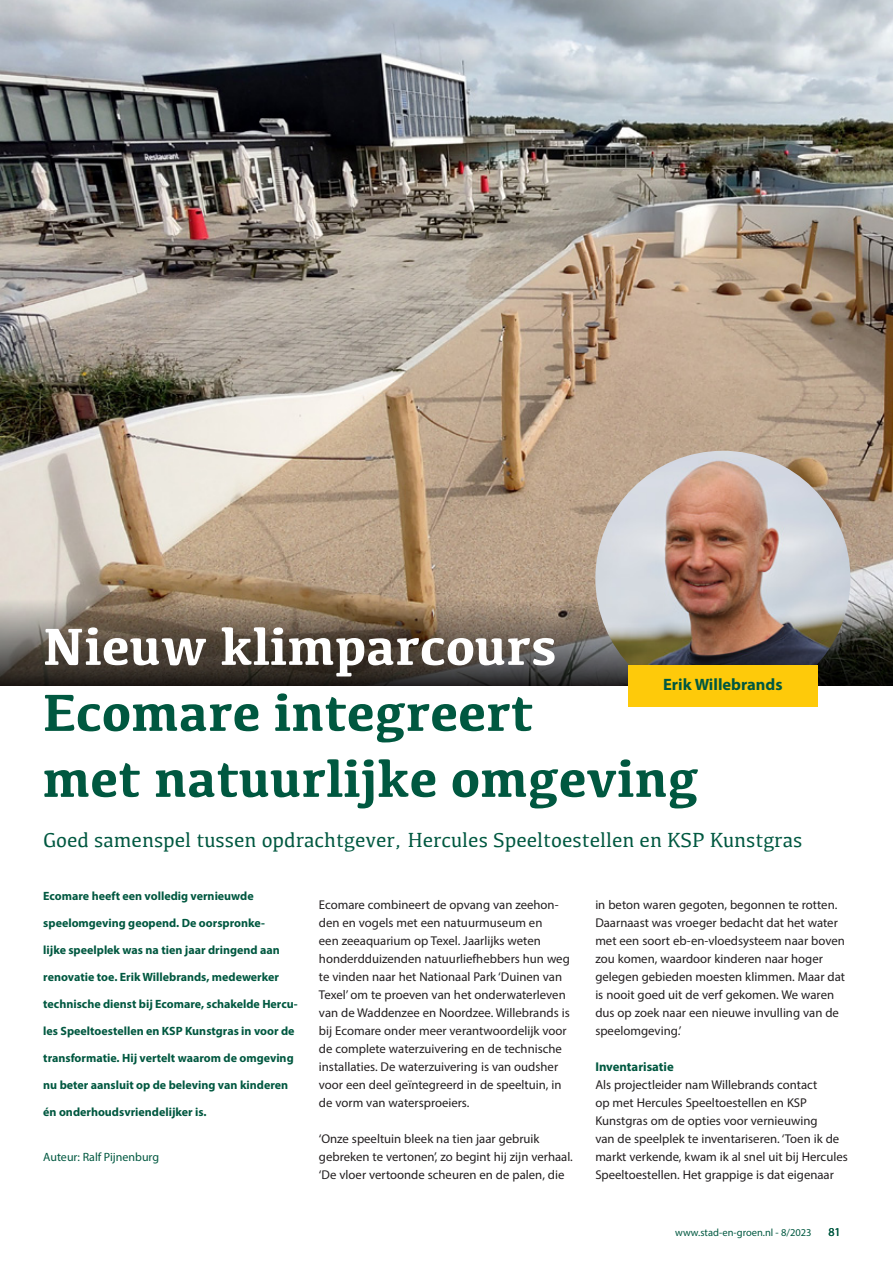
<style>
.page{position:relative;width:893px;height:1263px;background:#fff}
.page>*{position:absolute;margin:0;border:0;box-sizing:border-box;transform-origin:0 0}
.t1{font:700 54px/66px "Kefa";color:#005840}
.t2{font:700 54px "Kefa";color:#fff}
.t3{font:21px "Kefa";color:#005840}
.t4{font:700 16.5px "Myriad Pro";color:#005840}
.t5{font:12.75px/18px "Myriad Pro";color:#231f20}
.t6{font:700 12.75px "Myriad Pro";color:#005840}
.t7{font:700 12px "Myriad Pro";color:#005840}
.t8{font:12px "Myriad Pro";color:#005840}
.t9{font:10.5px "Myriad Pro";color:#005840}
</style>
<div class="page">
<img style="left:0;top:0;width:893px;height:598px">
<svg style="left:0;top:598px;width:893px;height:87px;background:#5f5448"></svg>
<img style="left:595px;top:451px;width:255px;height:255px;border-radius:128px">
<div style="left:628px;top:665px;width:189px;height:41px;background:#feca0a"></div>
<h1 class="t2" style="left:43px;top:611px;width:516px">Nieuw klimparcours</h1>
<h1 class="t1" style="left:43px;top:677px;width:657px">Ecomare integreert<br>met natuurlijke omgeving</h1>
<p class="t4" style="left:663px;top:674px;width:121px">Erik Willebrands</p>
<h2 class="t3" style="left:43px;top:825px;width:761px">Goed samenspel tussen opdrachtgever, Hercules Speeltoestellen en KSP Kunstgras</h2>
<p class="t7" style="left:43px;top:888px;width:212px">Ecomare heeft een volledig vernieuwde</p>
<p class="t7" style="left:43px;top:915px;width:223px">speelomgeving geopend. De oorspronke-</p>
<p class="t7" style="left:43px;top:942px;width:238px">lijke speelplek was na tien jaar dringend aan</p>
<p class="t7" style="left:43px;top:969px;width:237px">renovatie toe. Erik Willebrands, medewerker</p>
<p class="t7" style="left:43px;top:996px;width:256px">technische dienst bij Ecomare, schakelde Hercu-</p>
<p class="t7" style="left:43px;top:1023px;width:253px">les Speeltoestellen en KSP Kunstgras in voor de</p>
<p class="t7" style="left:43px;top:1050px;width:252px">transformatie. Hij vertelt waarom de omgeving</p>
<p class="t7" style="left:43px;top:1077px;width:246px">nu beter aansluit op de beleving van kinderen</p>
<p class="t7" style="left:43px;top:1104px;width:165px">én onderhoudsvriendelijker is.</p>
<p class="t8" style="left:43px;top:1150px;width:117px">Auteur: Ralf Pijnenburg</p>
<p class="t5" style="left:319px;top:896px;width:252px">Ecomare combineert de opvang van zeehon&shy;den en vogels met een natuurmuseum en<br>een zeeaquarium op Texel. Jaarlijks weten honderdduizenden natuurliefhebbers hun weg te vinden naar het Nationaal Park ‘Duinen van Texel’ om te proeven van het onderwaterleven van de Waddenzee en Noordzee. Willebrands is bij Ecomare onder meer verantwoordelijk voor de complete waterzuivering en de technische installaties. De waterzuivering is van oudsher voor een deel geïntegreerd in de speeltuin, in de vorm van watersproeiers.</p>
<p class="t5" style="left:319px;top:1130px;width:255px">‘Onze speeltuin bleek na tien jaar gebruik gebreken te vertonen’, zo begint hij zijn verhaal. ‘De vloer vertoonde scheuren en de palen, die</p>
<p class="t5" style="left:595px;top:896px;width:251px">in beton waren gegoten, begonnen te rotten.<br>Daarnaast was vroeger bedacht dat het water met een soort eb-en-vloedsysteem naar boven zou komen, waardoor kinderen naar hoger gelegen gebieden moesten klimmen. Maar dat is nooit goed uit de verf gekomen. We waren dus op zoek naar een nieuwe invulling van de speelomgeving.’</p>
<p class="t6" style="left:595px;top:1058px;width:80px">Inventarisatie</p>
<p class="t5" style="left:595px;top:1076px;width:254px">Als projectleider nam Willebrands contact<br>op met Hercules Speeltoestellen en KSP Kunstgras om de opties voor vernieuwing<br>van de speelplek te inventariseren. ‘Toen ik de markt verkende, kwam ik al snel uit bij Hercules Speeltoestellen. Het grappige is dat eigenaar</p>
<p class="t9" style="left:675px;top:1226px;width:138px">www.stad-en-groen.nl - 8/2023</p>
<p class="t8" style="left:828px;top:1224px;width:14px">81</p>
</div>
